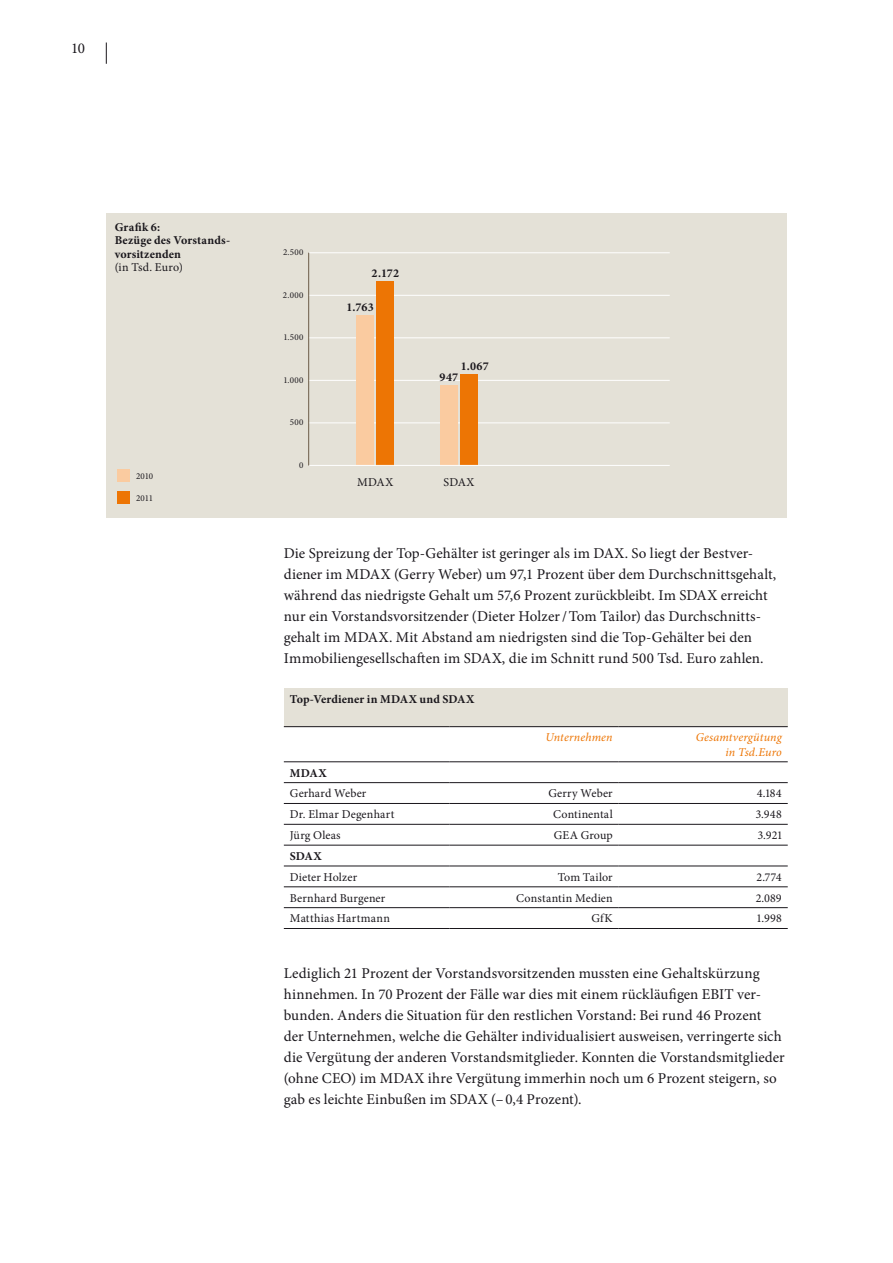
<style>
.page{position:relative;width:893px;height:1263px;background:#fff}
.page>*{position:absolute;margin:0;border:0;box-sizing:border-box;transform-origin:0 0}
.t1{font:15px/21px "Minion Pro";color:#1a171c}
.t2{font:12px "Minion Pro";letter-spacing:.01em;color:#1a171c}
.t3{font:700 12px/13.5px "Minion Pro";letter-spacing:.01em;color:#1a171c}
.t4{font:italic 12px/14.4px "Minion Pro";letter-spacing:.01em;color:#ed7504;text-align:right}
.t5{font:9px "Minion Pro";color:#1a171c}
</style>
<div class="page">
<svg style="left:106px;top:43px;width:1px;height:21px"></svg>
<div style="left:106px;top:214px;width:681px;height:304px;background:#e4e1d7"></div>
<hr style="left:308px;top:252px;width:362px;height:1px;background:#fff">
<hr style="left:308px;top:423px;width:362px;height:1px;background:#fff">
<hr style="left:308px;top:380px;width:362px;height:1px;background:#fff">
<hr style="left:308px;top:338px;width:362px;height:1px;background:#fff">
<hr style="left:308px;top:295px;width:362px;height:1px;background:#fff">
<div style="left:377px;top:281px;width:17px;height:184px;background:#ed7504"></div>
<div style="left:356px;top:315px;width:17px;height:150px;background:#facba0"></div>
<div style="left:440px;top:385px;width:17px;height:80px;background:#facba0"></div>
<div style="left:461px;top:375px;width:17px;height:90px;background:#ed7504"></div>
<hr style="left:308px;top:465px;width:362px;height:1px;background:#fff">
<hr style="left:308px;top:253px;width:1px;height:213px;background:#6b5b47">
<div style="left:117px;top:469px;width:13px;height:13px;background:#facba0"></div>
<div style="left:117px;top:491px;width:13px;height:13px;background:#ed7504"></div>
<div style="left:284px;top:688px;width:504px;height:39px;background:#e4e1d7"></div>
<hr style="left:284px;top:726px;width:166px;height:1px;background:#1a171c">
<hr style="left:450px;top:726px;width:169px;height:1px;background:#1a171c">
<hr style="left:619px;top:726px;width:169px;height:1px;background:#1a171c">
<hr style="left:284px;top:761px;width:166px;height:1px;background:#1a171c">
<hr style="left:450px;top:761px;width:169px;height:1px;background:#1a171c">
<hr style="left:619px;top:761px;width:169px;height:1px;background:#1a171c">
<hr style="left:284px;top:782px;width:166px;height:1px;background:#1a171c">
<hr style="left:450px;top:782px;width:169px;height:1px;background:#1a171c">
<hr style="left:619px;top:782px;width:169px;height:1px;background:#1a171c">
<hr style="left:284px;top:803px;width:166px;height:1px;background:#1a171c">
<hr style="left:450px;top:803px;width:169px;height:1px;background:#1a171c">
<hr style="left:619px;top:803px;width:169px;height:1px;background:#1a171c">
<hr style="left:284px;top:824px;width:166px;height:1px;background:#1a171c">
<hr style="left:284px;top:845px;width:166px;height:1px;background:#1a171c">
<hr style="left:284px;top:866px;width:166px;height:1px;background:#1a171c">
<hr style="left:284px;top:886px;width:166px;height:1px;background:#1a171c">
<hr style="left:284px;top:907px;width:166px;height:1px;background:#1a171c">
<hr style="left:284px;top:928px;width:166px;height:1px;background:#1a171c">
<hr style="left:450px;top:824px;width:169px;height:1px;background:#1a171c">
<hr style="left:450px;top:845px;width:169px;height:1px;background:#1a171c">
<hr style="left:450px;top:866px;width:169px;height:1px;background:#1a171c">
<hr style="left:450px;top:886px;width:169px;height:1px;background:#1a171c">
<hr style="left:450px;top:907px;width:169px;height:1px;background:#1a171c">
<hr style="left:450px;top:928px;width:169px;height:1px;background:#1a171c">
<hr style="left:619px;top:824px;width:169px;height:1px;background:#1a171c">
<hr style="left:619px;top:845px;width:169px;height:1px;background:#1a171c">
<hr style="left:619px;top:866px;width:169px;height:1px;background:#1a171c">
<hr style="left:619px;top:886px;width:169px;height:1px;background:#1a171c">
<hr style="left:619px;top:907px;width:169px;height:1px;background:#1a171c">
<hr style="left:619px;top:928px;width:169px;height:1px;background:#1a171c">
<p class="t1" style="left:71px;top:38px;width:15px">10</p>
<p class="t3" style="left:115px;top:220px;width:117px">Grafik 6:<br>Bezüge des Vorstands&shy;vorsitzenden</p>
<p class="t2" style="left:115px;top:259px;width:70px">(in Tsd. Euro)</p>
<p class="t5" style="left:136px;top:470px;width:19px">2010</p>
<p class="t5" style="left:136px;top:492px;width:19px">2011</p>
<p class="t5" style="left:283px;top:246px;width:22px">2.500</p>
<p class="t5" style="left:283px;top:289px;width:22px">2.000</p>
<p class="t5" style="left:283px;top:331px;width:22px">1.500</p>
<p class="t5" style="left:283px;top:374px;width:22px">1.000</p>
<p class="t5" style="left:290px;top:417px;width:15px">500</p>
<p class="t5" style="left:299px;top:459px;width:6px">0</p>
<p class="t3" style="left:372px;top:266px;width:29px">2.172</p>
<p class="t3" style="left:346px;top:301px;width:29px">1.763</p>
<p class="t3" style="left:461px;top:360px;width:30px">1.067</p>
<p class="t3" style="left:440px;top:370px;width:20px">947</p>
<p class="t2" style="left:357px;top:474px;width:38px">MDAX</p>
<p class="t2" style="left:444px;top:474px;width:32px">SDAX</p>
<p class="t1" style="left:284px;top:543px;width:494px">Die Spreizung der Top-Gehälter ist geringer als im DAX. So liegt der Bestver&shy;diener im MDAX (Gerry Weber) um 97,1 Prozent über dem Durchschnittsgehalt, während das niedrigste Gehalt um 57,6 Prozent zurückbleibt. Im SDAX erreicht nur ein Vorstandsvorsitzender (Dieter Holzer/Tom Tailor) das Durchschnitts&shy;gehalt im MDAX. Mit Abstand am niedrigsten sind die Top-Gehälter bei den Immobiliengesellschaften im SDAX, die im Schnitt rund 500 Tsd. Euro zahlen.</p>
<p class="t3" style="left:290px;top:692px;width:186px">Top-Verdiener in MDAX und SDAX</p>
<p class="t4" style="left:545px;top:730px;width:69px">Unternehmen</p>
<p class="t4" style="left:696px;top:730px;width:87px">Gesamtvergütung in Tsd.Euro</p>
<p class="t3" style="left:290px;top:766px;width:38px">MDAX</p>
<p class="t2" style="left:290px;top:785px;width:78px">Gerhard Weber</p>
<p class="t2" style="left:548px;top:785px;width:66px">Gerry Weber</p>
<p class="t2" style="left:757px;top:785px;width:26px">4.184</p>
<p class="t2" style="left:290px;top:806px;width:106px">Dr. Elmar Degenhart</p>
<p class="t2" style="left:553px;top:806px;width:61px">Continental</p>
<p class="t2" style="left:756px;top:806px;width:27px">3.948</p>
<p class="t2" style="left:290px;top:827px;width:52px">Jürg Oleas</p>
<p class="t2" style="left:554px;top:827px;width:60px">GEA Group</p>
<p class="t2" style="left:758px;top:827px;width:25px">3.921</p>
<p class="t3" style="left:290px;top:849px;width:34px">SDAX</p>
<p class="t2" style="left:290px;top:869px;width:69px">Dieter Holzer</p>
<p class="t2" style="left:558px;top:869px;width:56px">Tom Tailor</p>
<p class="t2" style="left:757px;top:869px;width:27px">2.774</p>
<p class="t2" style="left:290px;top:890px;width:97px">Bernhard Burgener</p>
<p class="t2" style="left:516px;top:890px;width:98px">Constantin Medien</p>
<p class="t2" style="left:756px;top:890px;width:27px">2.089</p>
<p class="t2" style="left:290px;top:910px;width:102px">Matthias Hartmann</p>
<p class="t2" style="left:591px;top:910px;width:23px">GfK</p>
<p class="t2" style="left:757px;top:910px;width:26px">1.998</p>
<p class="t1" style="left:284px;top:963px;width:502px">Lediglich 21 Prozent der Vorstandsvorsitzenden mussten eine Gehaltskürzung hinnehmen. In 70 Prozent der Fälle war dies mit einem rückläufigen EBIT ver&shy;bunden. Anders die Situation für den restlichen Vorstand: Bei rund 46 Prozent der Unternehmen, welche die Gehälter individualisiert ausweisen, verringerte sich die Vergütung der anderen Vorstandsmitglieder. Konnten die Vorstandsmitglieder (ohne CEO) im MDAX ihre Vergütung immerhin noch um 6 Prozent steigern, so gab es leichte Einbußen im SDAX (–0,4 Prozent).</p>
</div>
